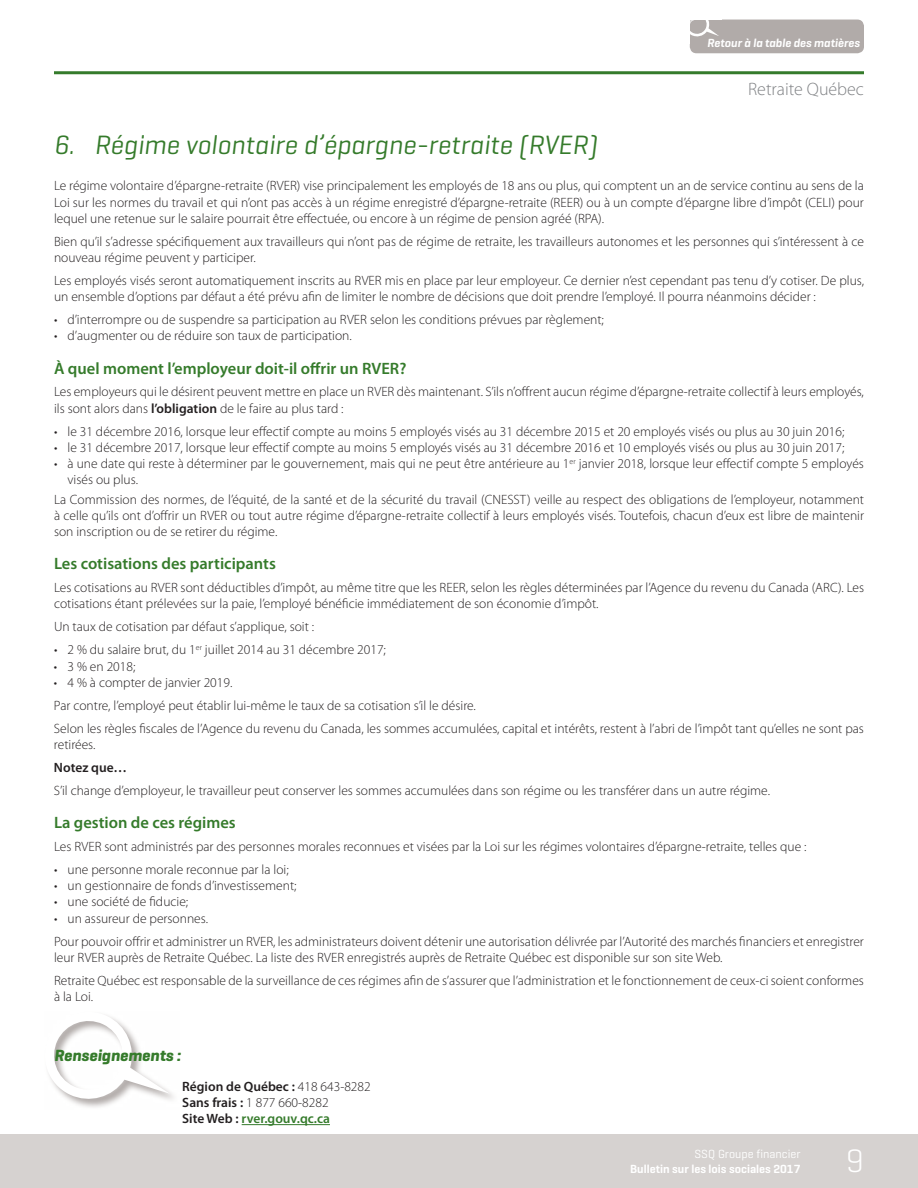
<style>
.page{position:relative;width:918px;height:1188px;background:#fff}
.page>*{position:absolute;margin:0;border:0;box-sizing:border-box;transform-origin:0 0}
.t1{font:300 33px "Geogrotesque";color:#fff}
.t2{font:italic 27px "Geogrotesque";color:#357b2b}
.t3{font:300 18px "Myriad Pro";color:#808285}
.t4{font:600 16.5px "Myriad Pro";color:#357b2b}
.t5{font:italic 700 16.5px "Geogrotesque";color:#357b2b}
.t6{font:300 13.5px/16.2px "Myriad Pro";color:#231f20}
.t7{font:600 13.5px/16.2px "Myriad Pro";color:#231f20}
.t8{font:600 12px "Geogrotesque";color:#fff}
.t9{font:italic 600 12px "Geogrotesque";color:#fff}
.t10{font:12px "Geogrotesque";color:#fff}
.s1{font-weight:600}
.s2{font-weight:300}
.s3{color:#357b2b}
</style>
<div class="page">
<svg style="left:49px;top:1016px;width:121px;height:88px"></svg>
<hr style="left:54px;top:71px;width:810px;height:3px;background:#357b2b">
<hr style="left:242px;top:1124px;width:88px;height:1px;background:#357b2b">
<div style="left:690px;top:20px;width:174px;height:33px;background:#b1aba9;border-radius:7px"></div>
<div style="left:685px;top:12px;width:38px;height:28px;background:#b1aba9"></div>
<svg style="left:690px;top:20px;width:29px;height:17px"></svg>
<div style="left:0;top:1134px;width:918px;height:54px;background:#d6d2d0"></div>
<div style="left:673px;top:10px;width:17px;height:34px;background:#fff"></div>
<div style="left:685px;top:5px;width:37px;height:15px;background:#fff"></div>
<p class="t9" style="left:707px;top:36px;width:154px">Retour à la table des matières</p>
<h3 class="t3" style="left:748px;top:78px;width:117px">Retraite Québec</h3>
<h2 class="t2" style="left:54px;top:128px;width:545px">6. Régime volontaire d’épargne-retraite (RVER)</h2>
<p class="t6" style="left:54px;top:178px;width:811px;text-align:justify">Le régime volontaire d’épargne-retraite (RVER) vise principalement les employés de 18 ans ou plus, qui comptent un an de service continu au sens de la Loi sur les normes du travail et qui n’ont pas accès à un régime enregistré d’épargne-retraite (REER) ou à un compte d’épargne libre d’impôt (CELI) pour lequel une retenue sur le salaire pourrait être effectuée, ou encore à un régime de pension agréé (RPA).</p>
<p class="t6" style="left:54px;top:233px;width:811px">Bien qu’il s’adresse spécifiquement aux travailleurs qui n’ont pas de régime de retraite, les travailleurs autonomes et les personnes qui s’intéressent à ce nouveau régime peuvent y participer.</p>
<p class="t6" style="left:54px;top:272px;width:812px">Les employés visés seront automatiquement inscrits au RVER mis en place par leur employeur. Ce dernier n’est cependant pas tenu d’y cotiser. De plus, un ensemble d’options par défaut a été prévu afin de limiter le nombre de décisions que doit prendre l’employé. Il pourra néanmoins décider :</p>
<p class="t6" style="left:54px;top:311px;width:551px">• d’interrompre ou de suspendre sa participation au RVER selon les conditions prévues par règlement;</p>
<p class="t6" style="left:54px;top:327px;width:299px">• d’augmenter ou de réduire son taux de participation.</p>
<p class="t4" style="left:54px;top:357px;width:354px">À quel moment l’employeur doit-il offrir un RVER?</p>
<p class="t6" style="left:54px;top:384px;width:811px">Les employeurs qui le désirent peuvent mettre en place un RVER dès maintenant. S’ils n’offrent aucun régime d’épargne-retraite collectif à leurs employés, ils sont alors dans <span class="s1">l’obligation</span> de le faire au plus tard :</p>
<p class="t6" style="left:54px;top:423px;width:792px">• le 31 décembre 2016, lorsque leur effectif compte au moins 5 employés visés au 31 décembre 2015 et 20 employés visés ou plus au 30 juin 2016;</p>
<p class="t6" style="left:54px;top:439px;width:792px">• le 31 décembre 2017, lorsque leur effectif compte au moins 5 employés visés au 31 décembre 2016 et 10 employés visés ou plus au 30 juin 2017;</p>
<p class="t6" style="left:68px;top:455px;width:798px;text-indent:-14px">• à une date qui reste à déterminer par le gouvernement, mais qui ne peut être antérieure au 1<sup>er</sup> janvier 2018, lorsque leur effectif compte 5 employés visés ou plus.</p>
<p class="t6" style="left:54px;top:491px;width:812px;text-align:justify">La Commission des normes, de l’équité, de la santé et de la sécurité du travail (CNESST) veille au respect des obligations de l’employeur, notamment à celle qu’ils ont d’offrir un RVER ou tout autre régime d’épargne-retraite collectif à leurs employés visés. Toutefois, chacun d’eux est libre de maintenir son inscription ou de se retirer du régime.</p>
<p class="t4" style="left:54px;top:553px;width:223px">Les cotisations des participants</p>
<p class="t6" style="left:54px;top:580px;width:812px">Les cotisations au RVER sont déductibles d’impôt, au même titre que les REER, selon les règles déterminées par l’Agence du revenu du Canada (ARC). Les cotisations étant prélevées sur la paie, l’employé bénéficie immédiatement de son économie d’impôt.</p>
<p class="t6" style="left:54px;top:619px;width:262px">Un taux de cotisation par défaut s’applique, soit :</p>
<p class="t6" style="left:54px;top:642px;width:333px">• 2 % du salaire brut, du 1<sup>er</sup> juillet 2014 au 31 décembre 2017;</p>
<p class="t6" style="left:54px;top:658px;width:83px">• 3 % en 2018;</p>
<p class="t6" style="left:54px;top:671px;width:812px;line-height:23px">• 4 % à compter de janvier 2019.<br>Par contre, l’employé peut établir lui-même le taux de sa cotisation s’il le désire.<br>Selon les règles fiscales de l’Agence du revenu du Canada, les sommes accumulées, capital et intérêts, restent à l’abri de l’impôt tant qu’elles ne sont pas</p>
<p class="t6" style="left:54px;top:736px;width:43px">retirées.</p>
<p class="t7" style="left:54px;top:759px;width:75px">Notez que…</p>
<p class="t6" style="left:54px;top:782px;width:718px">S’il change d’employeur, le travailleur peut conserver les sommes accumulées dans son régime ou les transférer dans un autre régime.</p>
<p class="t4" style="left:54px;top:812px;width:183px">La gestion de ces régimes</p>
<p class="t6" style="left:54px;top:838px;width:754px">Les RVER sont administrés par des personnes morales reconnues et visées par la Loi sur les régimes volontaires d’épargne-retraite, telles que :</p>
<p class="t6" style="left:54px;top:861px;width:236px">• une personne morale reconnue par la loi;</p>
<p class="t6" style="left:54px;top:877px;width:244px">• un gestionnaire de fonds d’investissement;</p>
<p class="t6" style="left:54px;top:894px;width:136px">• une société de fiducie;</p>
<p class="t6" style="left:54px;top:906px;width:811px;line-height:23px">• un assureur de personnes.<br>Pour pouvoir offrir et administrer un RVER, les administrateurs doivent détenir une autorisation délivrée par l’Autorité des marchés financiers et enregistrer</p>
<p class="t6" style="left:54px;top:946px;width:811px;line-height:23px">leur RVER auprès de Retraite Québec. La liste des RVER enregistrés auprès de Retraite Québec est disponible sur son site Web.<br>Retraite Québec est responsable de la surveillance de ces régimes afin de s’assurer que l’administration et le fonctionnement de ceux-ci soient conformes</p>
<p class="t6" style="left:54px;top:988px;width:41px">à la Loi.</p>
<p class="t5" style="left:54px;top:1045px;width:128px">Renseignements :</p>
<p class="t7" style="left:182px;top:1078px;width:190px">Région de Québec : <span class="s2">418 643-8282<br></span>Sans frais : <span class="s2">1 877 660-8282<br></span>Site Web : <span class="s3">rver.gouv.qc.ca</span></p>
<p class="t10" style="left:694px;top:1147px;width:107px">SSQ Groupe financier</p>
<p class="t8" style="left:630px;top:1161px;width:172px">Bulletin sur les lois sociales 2017</p>
<h1 class="t1" style="left:846px;top:1141px;width:19px">9</h1>
</div>
